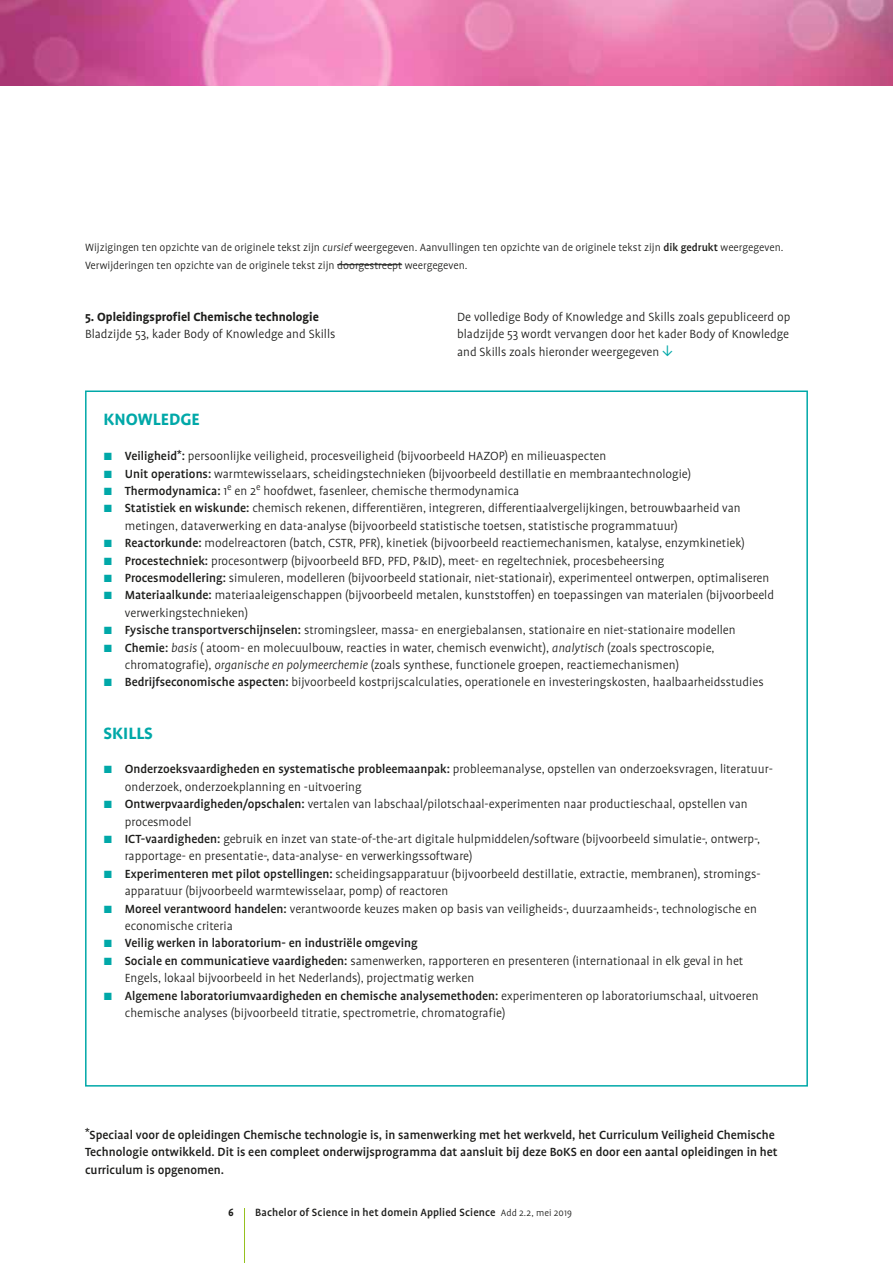
<style>
.page{position:relative;width:893px;height:1263px;background:#fff}
.page>*{position:absolute;margin:0;border:0;box-sizing:border-box;transform-origin:0 0}
.t1{font:700 18.75px "Profile";color:#00a8a8}
.t2{font:300 13.5px/17.4px "Profile";color:#1d1d1b;text-align:justify}
.t3{font:500 13.5px/17.4px "Profile";color:#1d1d1b}
.t4{font:700 13.5px "Profile";color:#1d1d1b}
.t5{font:300 12px/17.4px "Profile";color:#1d1d1b}
.t6{font:500 12px "Profile";letter-spacing:.01em;color:#1d1d1b}
.t7{font:700 12px "Profile";color:#1d1d1b}
.s1{font-style:italic}
.s2{font-weight:500}
.s3{font-family:"Profile XP";font-weight:400;color:#00a8a8}
.s4{font-family:"Profile XP";font-size:12px;color:#00a8a8}
.s5{font-family:"Profile XP";font-weight:300;font-size:12px;color:#00a8a8}
.s6{font-weight:300}
.s7{font-weight:300;font-size:10.5px}
</style>
<div class="page">
<hr style="left:244px;top:1208px;width:1px;height:55px;background:#96c11f">
<img style="left:0;top:0;width:893px;height:85px">
<hr style="left:337px;top:264px;width:65px;height:1px;background:#1d1d1b">
<p class="t5" style="left:85px;top:239px;width:700px">Wijzigingen ten opzichte van de originele tekst zijn <span class="s1">cursief</span> weergegeven. Aanvullingen ten opzichte van de originele tekst zijn <span class="s2">dik gedrukt</span> weergegeven.<br>Verwijderingen ten opzichte van de originele tekst zijn doorgestreept weergegeven.</p>
<p class="t4" style="left:85px;top:309px;width:235px">5. Opleidingsprofiel Chemische technologie</p>
<p class="t2" style="left:85px;top:326px;width:252px">Bladzijde 53, kader Body of Knowledge and Skills</p>
<p class="t2" style="left:457px;top:308px;width:335px">De volledige Body of Knowledge and Skills zoals gepubliceerd op bladzijde 53 wordt vervangen door het kader Body of Knowledge and Skills zoals hieronder weergegeven <span class="s3">f</span></p>
<h1 class="t1" style="left:104px;top:409px;width:98px">KNOWLEDGE</h1>
<p class="t2" style="left:104px;top:447px;width:504px"><span class="s4">:</span> <span class="s2">Veiligheid</span><sup>*</sup><span class="s2">:</span> persoonlijke veiligheid, procesveiligheid (bijvoorbeeld HAZOP) en milieuaspecten</p>
<p class="t2" style="left:104px;top:465px;width:589px"><span class="s4">:</span> <span class="s2">Unit operations:</span> warmtewisselaars, scheidingstechnieken (bijvoorbeeld destillatie en membraantechnologie)</p>
<p class="t2" style="left:104px;top:482px;width:417px"><span class="s4">:</span> <span class="s2">Thermodynamica:</span> 1<sup>e</sup> en 2<sup>e</sup> hoofdwet, fasenleer, chemische thermodynamica</p>
<p class="t2" style="left:104px;top:500px;width:639px"><span class="s4">:</span> <span class="s2">Statistiek en wiskunde:</span> chemisch rekenen, differentiëren, integreren, differentiaalvergelijkingen, betrouwbaarheid van</p>
<p class="t2" style="left:125px;top:517px;width:555px">metingen, dataverwerking en data-analyse (bijvoorbeeld statistische toetsen, statistische programmatuur)</p>
<p class="t2" style="left:104px;top:534px;width:643px"><span class="s4">:</span> <span class="s2">Reactorkunde:</span> modelreactoren (batch, CSTR, PFR), kinetiek (bijvoorbeeld reactiemechanismen, katalyse, enzymkinetiek)</p>
<p class="t2" style="left:104px;top:552px;width:562px"><span class="s4">:</span> <span class="s2">Procestechniek:</span> procesontwerp (bijvoorbeeld BFD, PFD, P&amp;ID), meet- en regeltechniek, procesbeheersing</p>
<p class="t2" style="left:104px;top:569px;width:667px"><span class="s4">:</span> <span class="s2">Procesmodellering:</span> simuleren, modelleren (bijvoorbeeld stationair, niet-stationair), experimenteel ontwerpen, optimaliseren</p>
<p class="t2" style="left:104px;top:587px;width:672px"><span class="s4">:</span> <span class="s2">Materiaalkunde:</span> materiaaleigenschappen (bijvoorbeeld metalen, kunststoffen) en toepassingen van materialen (bijvoorbeeld</p>
<p class="t2" style="left:125px;top:604px;width:125px">verwerkingstechnieken)</p>
<p class="t2" style="left:104px;top:621px;width:634px"><span class="s4">:</span> <span class="s2">Fysische transportverschijnselen:</span> stromingsleer, massa- en energiebalansen, stationaire en niet-stationaire modellen</p>
<p class="t2" style="left:104px;top:639px;width:613px"><span class="s4">:</span> <span class="s2">Chemie:</span> <span class="s1">basis</span> ( atoom- en molecuulbouw, reacties in water, chemisch evenwicht), <span class="s1">analytisch</span> (zoals spectroscopie,</p>
<p class="t2" style="left:125px;top:656px;width:556px">chromatografie), <span class="s1">organische en polymeerchemie</span> (zoals synthese, functionele groepen, reactiemechanismen)</p>
<p class="t2" style="left:104px;top:674px;width:662px"><span class="s4">:</span> <span class="s2">Bedrijfseconomische aspecten:</span> bijvoorbeeld kostprijscalculaties, operationele en investeringskosten, haalbaarheidsstudies</p>
<h1 class="t1" style="left:104px;top:723px;width:51px">SKILLS</h1>
<p class="t2" style="left:104px;top:761px;width:671px"><span class="s4">:</span> <span class="s2">Onderzoeksvaardigheden en systematische probleemaanpak:</span> probleemanalyse, opstellen van onderzoeksvragen, literatuur-</p>
<p class="t2" style="left:125px;top:778px;width:238px">onderzoek, onderzoekplanning en -uitvoering</p>
<p class="t2" style="left:104px;top:795px;width:646px"><span class="s4">:</span> <span class="s2">Ontwerpvaardigheden/opschalen:</span> vertalen van labschaal/pilotschaal-experimenten naar productieschaal, opstellen van</p>
<p class="t2" style="left:125px;top:813px;width:68px">procesmodel</p>
<p class="t2" style="left:104px;top:830px;width:658px"><span class="s4">:</span> <span class="s2">ICT-vaardigheden:</span> gebruik en inzet van state-of-the-art digitale hulpmiddelen/software (bijvoorbeeld simulatie-, ontwerp-,</p>
<p class="t2" style="left:125px;top:848px;width:349px">rapportage- en presentatie-, data-analyse- en verwerkingssoftware)</p>
<p class="t2" style="left:104px;top:865px;width:658px"><span class="s4">:</span> <span class="s2">Experimenteren met pilot opstellingen:</span> scheidingsapparatuur (bijvoorbeeld destillatie, extractie, membranen), stromings-</p>
<p class="t2" style="left:125px;top:882px;width:325px">apparatuur (bijvoorbeeld warmtewisselaar, pomp) of reactoren</p>
<p class="t2" style="left:104px;top:900px;width:655px"><span class="s4">:</span> <span class="s2">Moreel verantwoord handelen:</span> verantwoorde keuzes maken op basis van veiligheids-, duurzaamheids-, technologische en</p>
<p class="t2" style="left:125px;top:917px;width:110px">economische criteria</p>
<p class="t3" style="left:104px;top:934px;width:316px"><span class="s5">:</span> Veilig werken in laboratorium- en industriële omgeving</p>
<p class="t2" style="left:104px;top:952px;width:641px"><span class="s4">:</span> <span class="s2">Sociale en communicatieve vaardigheden:</span> samenwerken, rapporteren en presenteren (internationaal in elk geval in het</p>
<p class="t2" style="left:125px;top:969px;width:351px">Engels, lokaal bijvoorbeeld in het Nederlands), projectmatig werken</p>
<p class="t3" style="left:104px;top:987px;width:656px"><span class="s5">:</span> Algemene laboratoriumvaardigheden en chemische analysemethoden: <span class="s6">experimenteren op laboratoriumschaal, uitvoeren</span></p>
<p class="t2" style="left:125px;top:1004px;width:382px">chemische analyses (bijvoorbeeld titratie, spectrometrie, chromatografie)</p>
<p class="t3" style="left:85px;top:1126px;width:694px"><sup>*</sup>Speciaal voor de opleidingen Chemische technologie is, in samenwerking met het werkveld, het Curriculum Veiligheid Chemische<br>Technologie ontwikkeld. Dit is een compleet onderwijsprogramma dat aansluit bij deze BoKS en door een aantal opleidingen in het curriculum is opgenomen.</p>
<p class="t7" style="left:228px;top:1206px;width:7px">6</p>
<p class="t6" style="left:255px;top:1206px;width:318px">Bachelor of Science in het domein Applied Science <span class="s7">Add 2.2, mei 2019</span></p>
</div>
